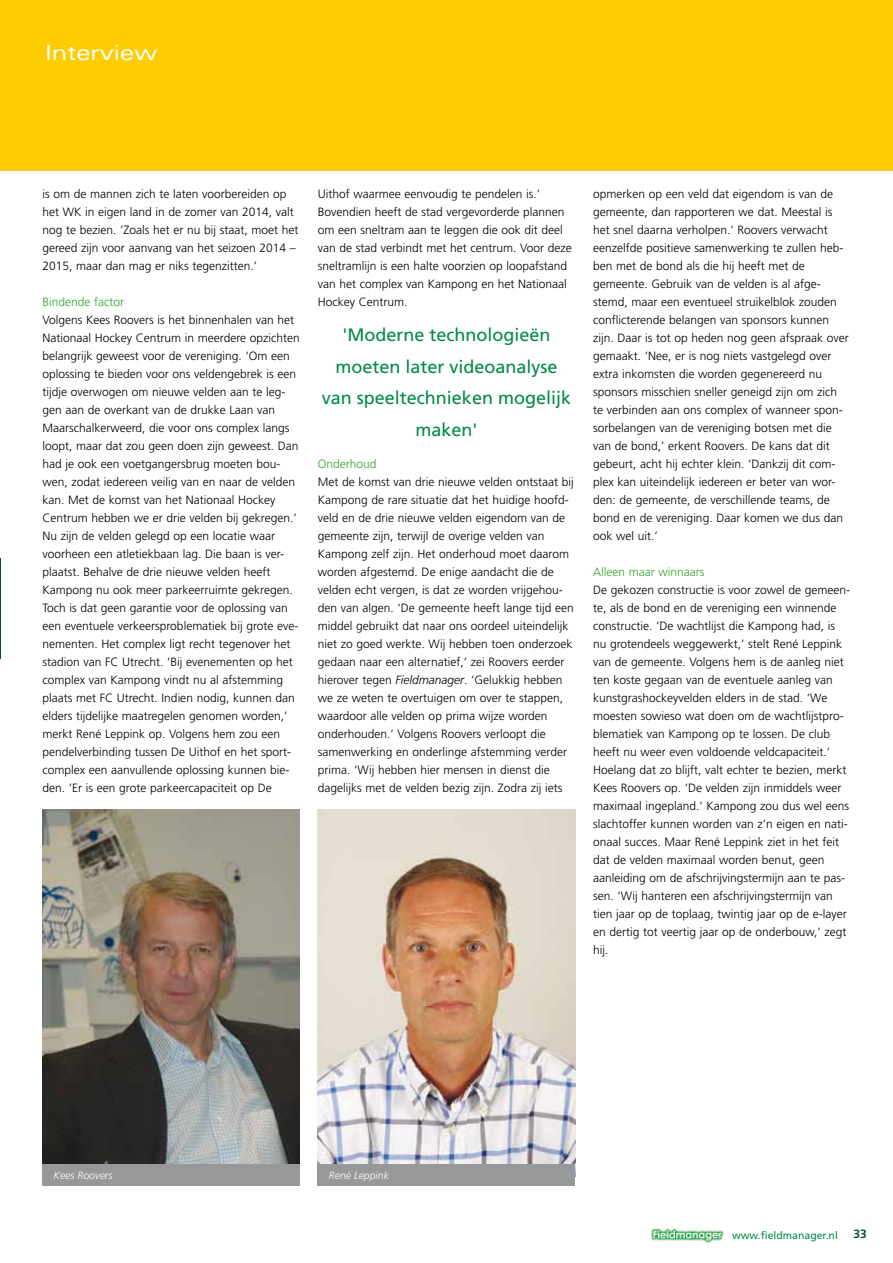
<style>
.page{position:relative;width:893px;height:1263px;background:#fff}
.page>*{position:absolute;margin:0;border:0;box-sizing:border-box;transform-origin:0 0}
.t1{font:expanded 21px "Univers";color:#fff}
.t2{font:18px/31.5px "Frutiger";color:#008b45;text-align:center}
.t3{font:300 12px/18px "Frutiger";color:#000}
.t4{font:300 12px "Frutiger";color:#35a32c}
.t5{font:700 12px "Frutiger";color:#00523c}
.t6{font:italic 300 10.5px "Frutiger";color:#fff}
.t7{font:10.5px "Frutiger";color:#008b45}
.s1{font-style:italic}
</style>
<div class="page">
<img style="left:651px;top:1228px;width:73px;height:15px">
<hr style="left:0;top:558px;width:1px;height:101px;background:#00523c">
<div style="left:0;top:0;width:893px;height:171px;background:#fecc00"></div>
<img style="left:318px;top:809px;width:257px;height:356px">
<img style="left:43px;top:809px;width:257px;height:356px">
<div style="left:43px;top:1165px;width:257px;height:21px;background:#97989a"></div>
<div style="left:318px;top:1165px;width:257px;height:21px;background:#97989a"></div>
<h1 class="t1" style="left:46px;top:40px;width:113px">Interview</h1>
<p class="t3" style="left:43px;top:185px;width:258px">is om de mannen zich te laten voorbereiden op het WK in eigen land in de zomer van 2014, valt nog te bezien. ‘Zoals het er nu bij staat, moet het gereed zijn voor aanvang van het seizoen 2014 – 2015, maar dan mag er niks tegenzitten.’</p>
<p class="t4" style="left:43px;top:295px;width:83px">Bindende factor</p>
<p class="t3" style="left:43px;top:311px;width:259px">Volgens Kees Roovers is het binnenhalen van het Nationaal Hockey Centrum in meerdere opzichten belangrijk geweest voor de vereniging. ‘Om een oplossing te bieden voor ons veldengebrek is een tijdje overwogen om nieuwe velden aan te leg&shy;gen aan de overkant van de drukke Laan van Maarschalkerweerd, die voor ons complex langs loopt, maar dat zou geen doen zijn geweest. Dan had je ook een voetgangersbrug moeten bou&shy;wen, zodat iedereen veilig van en naar de velden kan. Met de komst van het Nationaal Hockey Centrum hebben we er drie velden bij gekregen.’ Nu zijn de velden gelegd op een locatie waar voorheen een atletiekbaan lag. Die baan is ver&shy;plaatst. Behalve de drie nieuwe velden heeft Kampong nu ook meer parkeerruimte gekregen.<br>Toch is dat geen garantie voor de oplossing van een eventuele verkeersproblematiek bij grote eve&shy;nementen. Het complex ligt recht tegenover het stadion van FC Utrecht. ‘Bij evenementen op het complex van Kampong vindt nu al afstemming plaats met FC Utrecht. Indien nodig, kunnen dan elders tijdelijke maatregelen genomen worden,’ merkt René Leppink op. Volgens hem zou een pendelverbinding tussen De Uithof en het sport&shy;complex een aanvullende oplossing kunnen bie&shy;den. ‘Er is een grote parkeercapaciteit op De</p>
<p class="t3" style="left:318px;top:185px;width:256px">Uithof waarmee eenvoudig te pendelen is.’ Bovendien heeft de stad vergevorderde plannen om een sneltram aan te leggen die ook dit deel van de stad verbindt met het centrum. Voor deze sneltramlijn is een halte voorzien op loopafstand van het complex van Kampong en het Nationaal Hockey Centrum.</p>
<h2 class="t2" style="left:322px;top:319px;width:251px">'Moderne technologieën moeten later videoanalyse van speeltechnieken mogelijk maken'</h2>
<p class="t4" style="left:318px;top:457px;width:60px">Onderhoud</p>
<p class="t3" style="left:318px;top:473px;width:258px">Met de komst van drie nieuwe velden ontstaat bij Kampong de rare situatie dat het huidige hoofd&shy;veld en de drie nieuwe velden eigendom van de gemeente zijn, terwijl de overige velden van Kampong zelf zijn. Het onderhoud moet daarom worden afgestemd. De enige aandacht die de velden echt vergen, is dat ze worden vrijgehou&shy;den van algen. ‘De gemeente heeft lange tijd een middel gebruikt dat naar ons oordeel uiteindelijk niet zo goed werkte. Wij hebben toen onderzoek gedaan naar een alternatief,’ zei Roovers eerder hierover tegen <span class="s1">Fieldmanager</span>. ‘Gelukkig hebben we ze weten te overtuigen om over te stappen, waardoor alle velden op prima wijze worden onderhouden.’ Volgens Roovers verloopt die samenwerking en onderlinge afstemming verder prima. ‘Wij hebben hier mensen in dienst die dagelijks met de velden bezig zijn. Zodra zij iets</p>
<p class="t3" style="left:593px;top:185px;width:257px">opmerken op een veld dat eigendom is van de gemeente, dan rapporteren we dat. Meestal is het snel daarna verholpen.’ Roovers verwacht eenzelfde positieve samenwerking te zullen heb&shy;ben met de bond als die hij heeft met de gemeente. Gebruik van de velden is al afge&shy;stemd, maar een eventueel struikelblok zouden conflicterende belangen van sponsors kunnen zijn. Daar is tot op heden nog geen afspraak over gemaakt. ‘Nee, er is nog niets vastgelegd over extra inkomsten die worden gegenereerd nu sponsors misschien sneller geneigd zijn om zich te verbinden aan ons complex of wanneer spon&shy;sorbelangen van de vereniging botsen met die van de bond,’ erkent Roovers. De kans dat dit gebeurt, acht hij echter klein. ‘Dankzij dit com&shy;plex kan uiteindelijk iedereen er beter van wor&shy;den: de gemeente, de verschillende teams, de bond en de vereniging. Daar komen we dus dan ook wel uit.’</p>
<p class="t4" style="left:593px;top:565px;width:113px">Alleen maar winnaars</p>
<p class="t3" style="left:593px;top:581px;width:259px">De gekozen constructie is voor zowel de gemeen&shy;te, als de bond en de vereniging een winnende constructie. ‘De wachtlijst die Kampong had, is nu grotendeels weggewerkt,’ stelt René Leppink van de gemeente. Volgens hem is de aanleg niet ten koste gegaan van de eventuele aanleg van kunstgrashockeyvelden elders in de stad. ‘We moesten sowieso wat doen om de wachtlijstpro&shy;blematiek van Kampong op te lossen. De club heeft nu weer even voldoende veldcapaciteit.’ Hoelang dat zo blijft, valt echter te bezien, merkt Kees Roovers op. ‘De velden zijn inmiddels weer maximaal ingepland.’ Kampong zou dus wel eens slachtoffer kunnen worden van z’n eigen en nati&shy;onaal succes. Maar René Leppink ziet in het feit dat de velden maximaal worden benut, geen aanleiding om de afschrijvingstermijn aan te pas&shy;sen. ‘Wij hanteren een afschrijvingstermijn van tien jaar op de toplaag, twintig jaar op de e-layer en dertig tot veertig jaar op de onderbouw,’ zegt hij.</p>
<p class="t6" style="left:54px;top:1170px;width:60px">Kees Roovers</p>
<p class="t6" style="left:329px;top:1170px;width:62px">René Leppink</p>
<p class="t7" style="left:732px;top:1229px;width:107px">www.fieldmanager.nl</p>
<p class="t5" style="left:853px;top:1227px;width:15px">33</p>
</div>
